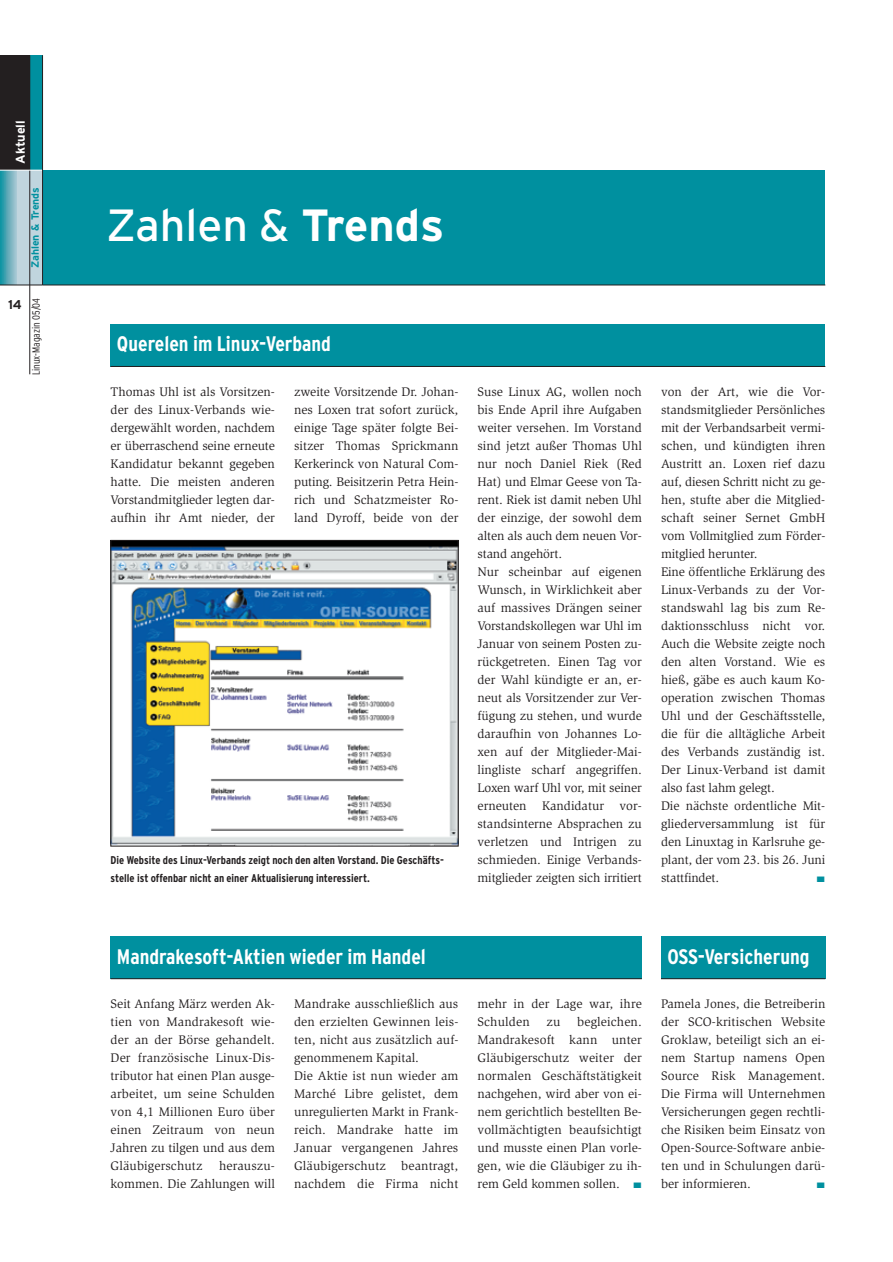
<style>
.page{position:relative;width:893px;height:1262px;background:#fff}
.page>*{position:absolute;margin:0;border:0;box-sizing:border-box;transform-origin:0 0}
.t1{font:45px "Interstate";color:#fff}
.t2{font:700 condensed 21px "Interstate";color:#fff}
.t3{font:12.75px/18px "Slimbach";color:#231f20;text-align:justify}
.t4{font:700 12.75px "Interstate";color:#fff}
.t5{font:700 12.75px "Interstate";color:#231f20}
.t6{font:700 condensed 11.25px/18px "Interstate";color:#231f20}
.t7{font:300 condensed 10.5px "Interstate";color:#231f20}
.t8{font:700 10.5px "Interstate";color:#00909f}
.t9{font:7.8px "Zapf Dingbats";color:#00909f;scale:1.33 1}
.s1{font-weight:700}
.s2{color:#00909f}
</style>
<div class="page">
<div style="left:43px;top:170px;width:782px;height:115px;background:#00909f"></div>
<hr style="left:43px;top:285px;width:782px;height:1px;background:#231f20">
<div style="left:111px;top:324px;width:714px;height:43px;background:#00909f"></div>
<hr style="left:111px;top:366px;width:714px;height:1px;background:#231f20">
<img style="left:113px;top:542px;width:343px;height:302px">
<div style="left:111px;top:540px;width:347px;height:306px;border:1px solid #231f20"></div>
<div style="left:0;top:55px;width:43px;height:230px;background:#00909f"></div>
<div style="left:0;top:55px;width:30px;height:115px;background:#231f20"></div>
<svg style="left:0;top:171px;width:17px;height:114px;background:#5facb9"></svg>
<div style="left:17px;top:170px;width:26px;height:115px;background:#c0d5de"></div>
<hr style="left:0;top:285px;width:43px;height:1px;background:#231f20">
<hr style="left:30px;top:55px;width:1px;height:319px;background:#231f20">
<hr style="left:0;top:170px;width:43px;height:1px;background:#fff">
<hr style="left:42px;top:55px;width:1px;height:230px;background:#231f20">
<div style="left:111px;top:936px;width:531px;height:43px;background:#00909f"></div>
<hr style="left:111px;top:978px;width:531px;height:1px;background:#231f20">
<div style="left:661px;top:936px;width:164px;height:43px;background:#00909f"></div>
<hr style="left:661px;top:978px;width:164px;height:1px;background:#231f20">
<p class="t4" style="left:15px;top:164px;width:45px;rotate:-90deg">Aktuell</p>
<p class="t8" style="left:31px;top:268px;width:83px;rotate:-90deg">Zahlen &amp; Trends</p>
<p class="t5" style="left:8px;top:300px;width:15px">14</p>
<p class="t7" style="left:32px;top:375px;width:79px;rotate:-90deg">Linux-Magazin 05/04</p>
<h1 class="t1" style="left:106px;top:208px;width:339px">Zahlen &amp; <span class="s1">Trends</span></h1>
<h2 class="t2" style="left:117px;top:336px;width:215px">Querelen im Linux-Verband</h2>
<p class="t3" style="left:111px;top:384px;width:166px">Thomas Uhl ist als Vorsitzen&shy;der des Linux-Verbands wie&shy;dergewählt worden, nachdem er überraschend seine erneute Kandidatur bekannt gegeben hatte. Die meisten anderen Vorstandmitglieder legten dar&shy;aufhin ihr Amt nieder, der</p>
<p class="t3" style="left:294px;top:384px;width:166px">zweite Vorsitzende Dr. Johan&shy;nes Loxen trat sofort zurück, einige Tage später folgte Bei&shy;sitzer Thomas Sprickmann Kerkerinck von Natural Com&shy;puting. Beisitzerin Petra Hein&shy;rich und Schatzmeister Ro&shy;land Dyroff, beide von der</p>
<p class="t3" style="left:477px;top:384px;width:166px;text-align:left">Suse Linux AG, wollen noch bis Ende April ihre Aufgaben weiter versehen. Im Vorstand sind jetzt außer Thomas Uhl nur noch Daniel Riek (Red<br>Hat) und Elmar Geese von Ta&shy;rent. Riek ist damit neben Uhl der einzige, der sowohl dem alten als auch dem neuen Vor&shy;stand angehört.<br>Nur scheinbar auf eigenen<br>Wunsch, in Wirklichkeit aber auf massives Drängen seiner<br>Vorstandskollegen war Uhl im<br>Januar von seinem Posten zu&shy;rückgetreten. Einen Tag vor der Wahl kündigte er an, er&shy;neut als Vorsitzender zur Ver&shy;fügung zu stehen, und wurde daraufhin von Johannes Lo&shy;xen auf der Mitglieder-Mai&shy;lingliste scharf angegriffen.<br>Loxen warf Uhl vor, mit seiner erneuten Kandidatur vor&shy;standsinterne Absprachen zu verletzen und Intrigen zu schmieden. Einige Verbands&shy;mitglieder zeigten sich irritiert</p>
<p class="t3" style="left:661px;top:384px;width:166px;text-align:left">von der Art, wie die Vor&shy;standsmitglieder Persönliches mit der Verbandsarbeit vermi&shy;schen, und kündigten ihren<br>Austritt an. Loxen rief dazu auf, diesen Schritt nicht zu ge&shy;hen, stufte aber die Mitglied&shy;schaft seiner Sernet GmbH vom Vollmitglied zum Förder&shy;mitglied herunter.<br>Eine öffentliche Erklärung des<br>Linux-Verbands zu der Vor&shy;standswahl lag bis zum Re&shy;daktionsschluss nicht vor.<br>Auch die Website zeigte noch den alten Vorstand. Wie es hieß, gäbe es auch kaum Ko&shy;operation zwischen Thomas<br>Uhl und der Geschäftsstelle, die für die alltägliche Arbeit des Verbands zuständig ist.<br>Der Linux-Verband ist damit also fast lahm gelegt.<br>Die nächste ordentliche Mit&shy;gliederversammlung ist für den Linuxtag in Karlsruhe ge&shy;plant, der vom 23. bis 26. Juni stattfindet.</p>
<p class="t6" style="left:111px;top:852px;width:335px">Die Website des Linux-Verbands zeigt noch den alten Vorstand. Die Geschäfts&shy;stelle ist offenbar nicht an einer Aktualisierung interessiert.</p>
<p class="t9" style="left:816px;top:875px;width:8px">■</p>
<h2 class="t2" style="left:117px;top:948px;width:310px">Mandrakesoft-Aktien wieder im Handel</h2>
<p class="t3" style="left:111px;top:996px;width:166px">Seit Anfang März werden Ak&shy;tien von Mandrakesoft wie&shy;der an der Börse gehandelt.<br>Der französische Linux-Dis&shy;tributor hat einen Plan ausge&shy;arbeitet, um seine Schulden von 4,1 Millionen Euro über einen Zeitraum von neun Jahren zu tilgen und aus dem Gläubigerschutz</p>
<p class="t3" style="left:111px;top:1158px;width:166px;text-align:right">herauszu-<br>kommen. Die Zahlungen will</p>
<p class="t3" style="left:294px;top:996px;width:166px;text-align:left">Mandrake ausschließlich aus den erzielten Gewinnen leis&shy;ten, nicht aus zusätzlich auf&shy;genommenem Kapital.<br>Die Aktie ist nun wieder am<br>Marché Libre gelistet, dem unregulierten Markt in Frank&shy;reich. Mandrake hatte im<br>Januar vergangenen Jahres<br>Gläubigerschutz beantragt, nachdem die Firma nicht</p>
<p class="t3" style="left:477px;top:996px;width:166px">mehr in der Lage war, ihre<br>Schulden</p>
<p class="t3" style="left:477px;top:1014px;width:166px;text-indent:100px">begleichen.<br>Mandrakesoft kann unter Gläubigerschutz weiter der normalen Geschäftstätigkeit nachgehen, wird aber von ei&shy;nem gerichtlich bestellten Be&shy;vollmächtigten beaufsichtigt und musste einen Plan vorle&shy;gen, wie die Gläubiger zu ih&shy;rem Geld kommen sollen. <span class="s2">■</span></p>
<p class="t3" style="left:546px;top:1014px;width:15px">zu</p>
<h2 class="t2" style="left:667px;top:948px;width:144px">OSS-Versicherung</h2>
<p class="t3" style="left:661px;top:996px;width:166px">Pamela Jones, die Betreiberin der SCO-kritischen Website Groklaw, beteiligt sich an ei&shy;nem Startup namens Open Source Risk Management.<br>Die Firma will Unternehmen Versicherungen gegen rechtli&shy;che Risiken beim Einsatz von Open-Source-Software anbie&shy;ten und in Schulungen darü&shy;ber informieren.</p>
<p class="t9" style="left:816px;top:1181px;width:8px">■</p>
</div>
